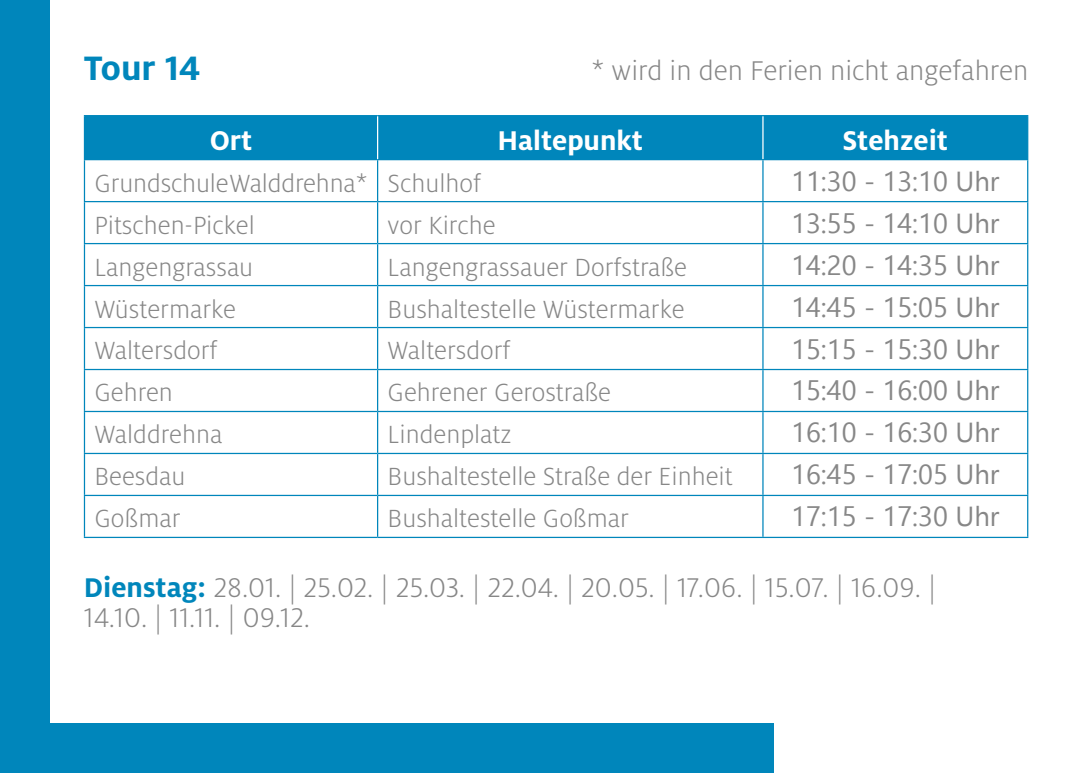
<style>
.page{position:relative;width:1078px;height:773px;background:#fff}
.page>*{position:absolute;margin:0;border:0;box-sizing:border-box;transform-origin:0 0}
.t1{font:700 37.5px "Milo Pro";color:#0086bb}
.t2{font:300 30px/29.5px "Milo Pro";color:#878787}
.t3{font:700 30px "Milo Pro";color:#fff}
.t4{font:300 27.5px "Milo Pro";color:#878787}
.t5{font:27.5px "Ebrima";color:#878787}
.s1{font-weight:700;color:#0086bb}
</style>
<div class="page">
<div style="left:0;top:0;width:50px;height:772px;background:#0086bb"></div>
<div style="left:0;top:723px;width:772px;height:49px;background:#0086bb"></div>
<div style="left:85px;top:116px;width:941px;height:43px;background:#0086bb"></div>
<svg style="left:85px;top:160px;width:941px;height:209px"></svg>
<svg style="left:85px;top:370px;width:941px;height:166px"></svg>
<hr style="left:84px;top:115px;width:293px;height:1px;background:#0086bb">
<hr style="left:84px;top:116px;width:1px;height:43px;background:#0086bb">
<hr style="left:377px;top:115px;width:385px;height:1px;background:#0086bb">
<hr style="left:762px;top:115px;width:266px;height:1px;background:#0086bb">
<hr style="left:1026px;top:116px;width:2px;height:43px;background:#0086bb">
<hr style="left:84px;top:159px;width:293px;height:1px;background:#0086bb">
<hr style="left:84px;top:160px;width:1px;height:41px;background:#0086bb">
<hr style="left:377px;top:159px;width:385px;height:1px;background:#0086bb">
<hr style="left:377px;top:160px;width:1px;height:41px;background:#0086bb">
<hr style="left:762px;top:159px;width:266px;height:1px;background:#0086bb">
<hr style="left:762px;top:160px;width:1px;height:41px;background:#0086bb">
<hr style="left:1026px;top:160px;width:2px;height:41px;background:#0086bb">
<hr style="left:84px;top:201px;width:293px;height:1px;background:#0086bb">
<hr style="left:84px;top:202px;width:1px;height:41px;background:#0086bb">
<hr style="left:377px;top:201px;width:385px;height:1px;background:#0086bb">
<hr style="left:377px;top:202px;width:1px;height:41px;background:#0086bb">
<hr style="left:762px;top:201px;width:266px;height:1px;background:#0086bb">
<hr style="left:762px;top:202px;width:1px;height:41px;background:#0086bb">
<hr style="left:1026px;top:202px;width:2px;height:41px;background:#0086bb">
<hr style="left:84px;top:243px;width:293px;height:1px;background:#0086bb">
<hr style="left:84px;top:244px;width:1px;height:41px;background:#0086bb">
<hr style="left:377px;top:243px;width:385px;height:1px;background:#0086bb">
<hr style="left:377px;top:244px;width:1px;height:41px;background:#0086bb">
<hr style="left:762px;top:243px;width:266px;height:1px;background:#0086bb">
<hr style="left:762px;top:244px;width:1px;height:41px;background:#0086bb">
<hr style="left:1026px;top:244px;width:2px;height:41px;background:#0086bb">
<hr style="left:84px;top:285px;width:293px;height:1px;background:#0086bb">
<hr style="left:84px;top:286px;width:1px;height:41px;background:#0086bb">
<hr style="left:377px;top:285px;width:385px;height:1px;background:#0086bb">
<hr style="left:377px;top:286px;width:1px;height:41px;background:#0086bb">
<hr style="left:762px;top:285px;width:266px;height:1px;background:#0086bb">
<hr style="left:762px;top:286px;width:1px;height:41px;background:#0086bb">
<hr style="left:1026px;top:286px;width:2px;height:41px;background:#0086bb">
<hr style="left:84px;top:327px;width:293px;height:1px;background:#0086bb">
<hr style="left:84px;top:328px;width:1px;height:41px;background:#0086bb">
<hr style="left:377px;top:327px;width:385px;height:1px;background:#0086bb">
<hr style="left:377px;top:328px;width:1px;height:41px;background:#0086bb">
<hr style="left:762px;top:327px;width:266px;height:1px;background:#0086bb">
<hr style="left:762px;top:328px;width:1px;height:41px;background:#0086bb">
<hr style="left:1026px;top:328px;width:2px;height:41px;background:#0086bb">
<hr style="left:84px;top:369px;width:293px;height:1px;background:#0086bb">
<hr style="left:84px;top:370px;width:1px;height:41px;background:#0086bb">
<hr style="left:377px;top:369px;width:385px;height:1px;background:#0086bb">
<hr style="left:377px;top:370px;width:1px;height:41px;background:#0086bb">
<hr style="left:762px;top:369px;width:266px;height:1px;background:#0086bb">
<hr style="left:762px;top:370px;width:1px;height:41px;background:#0086bb">
<hr style="left:1026px;top:370px;width:2px;height:41px;background:#0086bb">
<hr style="left:84px;top:411px;width:293px;height:1px;background:#0086bb">
<hr style="left:84px;top:412px;width:1px;height:41px;background:#0086bb">
<hr style="left:377px;top:411px;width:385px;height:1px;background:#0086bb">
<hr style="left:377px;top:412px;width:1px;height:41px;background:#0086bb">
<hr style="left:762px;top:411px;width:266px;height:1px;background:#0086bb">
<hr style="left:762px;top:412px;width:1px;height:41px;background:#0086bb">
<hr style="left:1026px;top:412px;width:2px;height:41px;background:#0086bb">
<hr style="left:84px;top:453px;width:293px;height:1px;background:#0086bb">
<hr style="left:84px;top:454px;width:1px;height:40px;background:#0086bb">
<hr style="left:377px;top:453px;width:385px;height:1px;background:#0086bb">
<hr style="left:377px;top:454px;width:1px;height:40px;background:#0086bb">
<hr style="left:762px;top:453px;width:266px;height:1px;background:#0086bb">
<hr style="left:762px;top:454px;width:1px;height:40px;background:#0086bb">
<hr style="left:1026px;top:454px;width:2px;height:40px;background:#0086bb">
<hr style="left:84px;top:494px;width:293px;height:2px;background:#0086bb">
<hr style="left:84px;top:496px;width:1px;height:40px;background:#0086bb">
<hr style="left:377px;top:494px;width:385px;height:2px;background:#0086bb">
<hr style="left:377px;top:496px;width:1px;height:40px;background:#0086bb">
<hr style="left:762px;top:494px;width:266px;height:2px;background:#0086bb">
<hr style="left:762px;top:496px;width:1px;height:40px;background:#0086bb">
<hr style="left:1026px;top:496px;width:2px;height:40px;background:#0086bb">
<hr style="left:84px;top:536px;width:293px;height:2px;background:#0086bb">
<hr style="left:377px;top:536px;width:385px;height:2px;background:#0086bb">
<hr style="left:762px;top:536px;width:266px;height:2px;background:#0086bb">
<hr style="left:377px;top:116px;width:1px;height:43px;background:#fff">
<hr style="left:762px;top:116px;width:1px;height:43px;background:#fff">
<h1 class="t1" style="left:84px;top:46px;width:118px">Tour 14</h1>
<p class="t2" style="left:591px;top:56px;width:438px">* wird in den Ferien nicht angefahren</p>
<p class="t3" style="left:210px;top:123px;width:44px">Ort</p>
<p class="t3" style="left:497px;top:123px;width:147px">Haltepunkt</p>
<p class="t3" style="left:842px;top:123px;width:107px">Stehzeit</p>
<p class="t4" style="left:94px;top:168px;width:388px">Grundschule Walddrehna* Schulhof</p>
<p class="t5" style="left:791px;top:160px;width:210px">11:30 - 13:10 Uhr</p>
<p class="t4" style="left:94px;top:210px;width:162px">Pitschen-Pickel</p>
<p class="t4" style="left:387px;top:210px;width:109px">vor Kirche</p>
<p class="t5" style="left:791px;top:202px;width:210px">13:55 - 14:10 Uhr</p>
<p class="t4" style="left:94px;top:252px;width:160px">Langengrassau</p>
<p class="t4" style="left:387px;top:252px;width:301px">Langengrassauer Dorfstraße</p>
<p class="t5" style="left:791px;top:244px;width:210px">14:20 - 14:35 Uhr</p>
<p class="t4" style="left:94px;top:294px;width:143px">Wüstermarke</p>
<p class="t4" style="left:387px;top:294px;width:298px">Bushaltestelle Wüstermarke</p>
<p class="t5" style="left:791px;top:286px;width:210px">14:45 - 15:05 Uhr</p>
<p class="t4" style="left:94px;top:336px;width:124px">Waltersdorf</p>
<p class="t4" style="left:387px;top:336px;width:124px">Waltersdorf</p>
<p class="t5" style="left:791px;top:328px;width:210px">15:15 - 15:30 Uhr</p>
<p class="t4" style="left:94px;top:377px;width:80px">Gehren</p>
<p class="t4" style="left:387px;top:377px;width:225px">Gehrener Gerostraße</p>
<p class="t5" style="left:791px;top:370px;width:210px">15:40 - 16:00 Uhr</p>
<p class="t4" style="left:94px;top:419px;width:129px">Walddrehna</p>
<p class="t4" style="left:387px;top:419px;width:125px">Lindenplatz</p>
<p class="t5" style="left:791px;top:412px;width:210px">16:10 - 16:30 Uhr</p>
<p class="t4" style="left:94px;top:461px;width:93px">Beesdau</p>
<p class="t4" style="left:387px;top:461px;width:347px">Bushaltestelle Straße der Einheit</p>
<p class="t5" style="left:791px;top:454px;width:210px">16:45 - 17:05 Uhr</p>
<p class="t4" style="left:94px;top:503px;width:87px">Goßmar</p>
<p class="t4" style="left:387px;top:503px;width:243px">Bushaltestelle Goßmar</p>
<p class="t5" style="left:791px;top:496px;width:210px">17:15 - 17:30 Uhr</p>
<p class="t2" style="left:84px;top:573px;width:853px"><span class="s1">Dienstag:</span> 28.01. | 25.02. | 25.03. | 22.04. | 20.05. | 17.06. | 15.07. | 16.09. |<br>14.10. | 11.11. | 09.12.</p>
</div>
